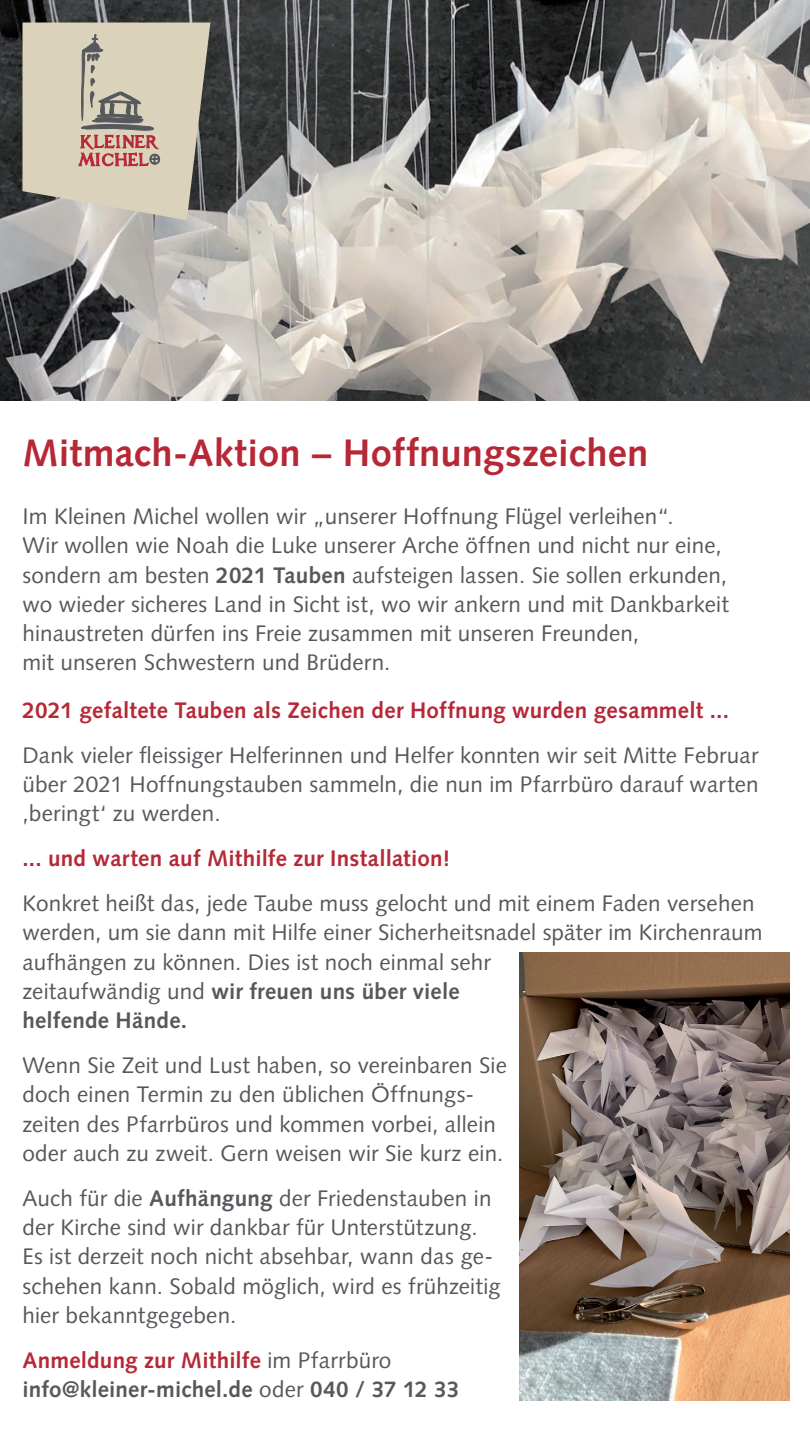
<style>
.page{position:relative;width:810px;height:1440px;background:#fff}
.page>*{position:absolute;margin:0;border:0;box-sizing:border-box;transform-origin:0 0}
.t1{font:700 38.25px "Syntax LT Std";letter-spacing:.005em;color:#b72837}
.t2{font:22.5px/29.2px "Syntax LT Std";letter-spacing:.005em;color:#55585c}
.t3{font:700 22.5px "Syntax LT Std";letter-spacing:.01em;color:#b72837}
.t4{font:700 22.5px/29.2px "Syntax LT Std";letter-spacing:.01em;color:#55585c}
.s1{font-weight:700}
.s2{color:#b72837}
.s3{font-weight:400}
</style>
<div class="page">
<img style="left:0;top:0;width:810px;height:401px">
<img style="left:519px;top:953px;width:270px;height:448px">
<svg style="left:22px;top:22px;width:188px;height:198px;background:#c6bca9"></svg>
<h1 class="t1" style="left:22px;top:430px;width:628px">Mitmach-Aktion – Hoffnungszeichen</h1>
<p class="t2" style="left:22px;top:502px;width:708px">Im Kleinen Michel wollen wir „unserer Hoffnung Flügel verleihen“.<br>Wir wollen wie Noah die Luke unserer Arche öffnen und nicht nur eine, sondern am besten <span class="s1">2021 Tauben</span> aufsteigen lassen. Sie sollen erkunden, wo wieder sicheres Land in Sicht ist, wo wir ankern und mit Dankbarkeit hinaustreten dürfen ins Freie zusammen mit unseren Freunden,<br>mit unseren Schwestern und Brüdern.</p>
<p class="t3" style="left:22px;top:697px;width:708px">2021 gefaltete Tauben als Zeichen der Hoffnung wurden gesammelt ...</p>
<p class="t2" style="left:22px;top:740px;width:738px;text-align:justify">Dank vieler fleissiger Helferinnen und Helfer konnten wir seit Mitte Februar über 2021 Hoffnungstauben sammeln, die nun im Pfarrbüro darauf warten ‚beringt‘ zu werden.</p>
<p class="t3" style="left:22px;top:845px;width:429px">... und warten auf Mithilfe zur Installation!</p>
<p class="t2" style="left:22px;top:889px;width:742px">Konkret heißt das, jede Taube muss gelocht und mit einem Faden versehen werden, um sie dann mit Hilfe einer Sicherheitsnadel später im Kirchenraum aufhängen zu können. Dies ist noch einmal sehr<br>zeitaufwändig und <span class="s1">wir freuen uns über viele<br>helfende Hände.</span></p>
<p class="t2" style="left:22px;top:1051px;width:486px">Wenn Sie Zeit und Lust haben, so vereinbaren Sie doch einen Termin zu den üblichen Öffnungs&shy;zeiten des Pfarrbüros und kommen vorbei, allein oder auch zu zweit. Gern weisen wir Sie kurz ein.</p>
<p class="t2" style="left:22px;top:1184px;width:480px">Auch für die <span class="s1">Aufhängung</span> der Friedenstauben in der Kirche sind wir dankbar für Unterstützung.<br>Es ist derzeit noch nicht absehbar, wann das ge&shy;schehen kann. Sobald möglich, wird es frühzeitig hier bekanntgegeben.</p>
<p class="t4" style="left:22px;top:1346px;width:438px"><span class="s2">Anmeldung zur Mithilfe</span> <span class="s3">im Pfarrbüro </span>info@kleiner-michel.de <span class="s3">oder</span> 040 / 37 12 33</p>
</div>
